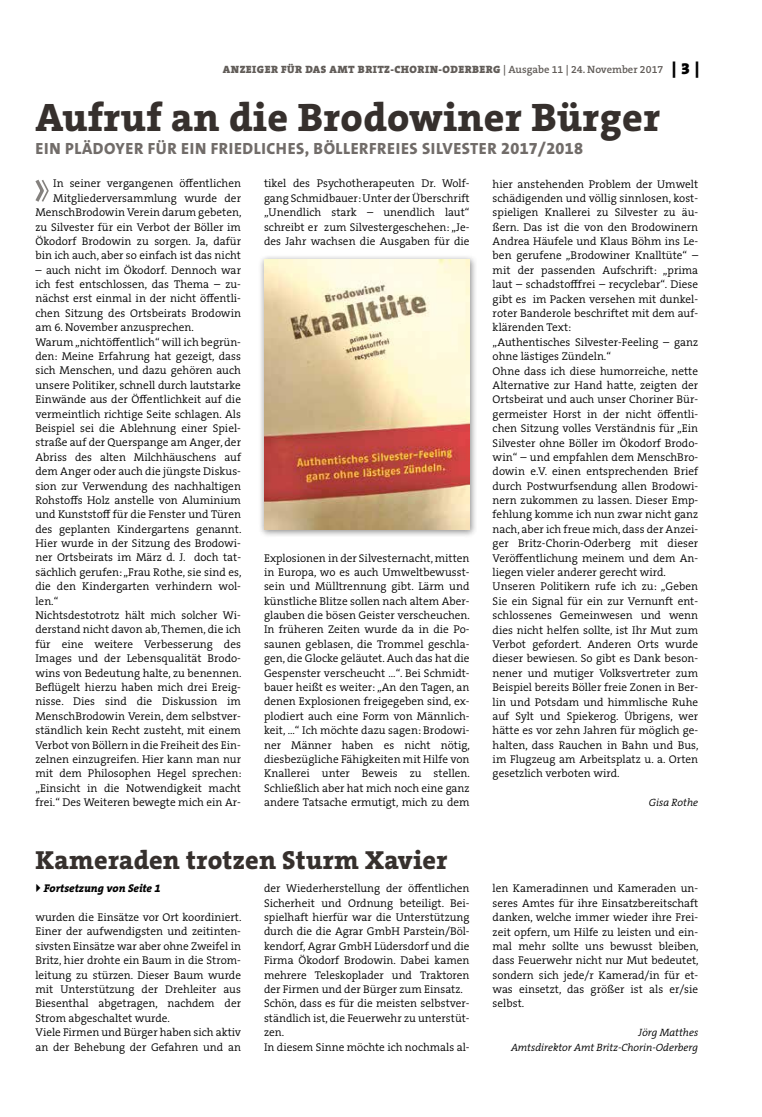
<style>
.page{position:relative;width:762px;height:1117px;background:#fff}
.page>*{position:absolute;margin:0;border:0;box-sizing:border-box;transform-origin:0 0}
.t1{font:800 40px "The Serif B W8";letter-spacing:.01em;color:#36302d}
.t2{font:800 26.25px "The Serif B W8";letter-spacing:.01em;color:#36302d}
.t3{font:800 16.25px "The Sans B W8";letter-spacing:.035em;color:#716c69}
.t4{font:300 11.25px/14.4px "The Serif B W4";letter-spacing:.005em;color:#000}
.t5{font:italic 800 11.25px "The Serif B W8";color:#000}
.t6{font:900 10.62px "The Serif B W9";letter-spacing:.045em;color:#615c58}
.t7{font:italic 300 10.62px/14.4px "The Serif B W4";color:#000;text-align:right}
.s1{font-family:"The Serif B W6";font-weight:600}
.s2{font-size:16.25px;color:#000}
</style>
<div class="page">
<div style="left:258px;top:253px;width:219px;height:284px;background:#000;opacity:.45"></div>
<img style="left:264px;top:259px;width:205px;height:270px">
<svg style="left:35px;top:179px;width:14px;height:23px"></svg>
<p class="t6" style="left:223px;top:63px;width:478px">ANZEIGER FÜR DAS AMT BRITZ-CHORIN-ODERBERG <span class="s1">| Ausgabe 11 | 24. November 2017</span> <span class="s2">| 3 |</span></p>
<h1 class="t1" style="left:35px;top:90px;width:626px">Aufruf an die Brodowiner Bürger</h1>
<h3 class="t3" style="left:36px;top:137px;width:549px">EIN PLÄDOYER FÜR EIN FRIEDLICHES, BÖLLERFREIES SILVESTER 2017/2018</h3>
<p class="t4" style="left:35px;top:176px;width:208px;text-align:right">In seiner vergangenen öffentlichen Mitgliederversammlung wurde der MenschBrodowin Verein darum gebeten, zu Silvester für ein Verbot der Böller im Ökodorf Brodowin zu sorgen. Ja, dafür bin ich auch, aber so einfach ist das nicht</p>
<p class="t4" style="left:35px;top:263px;width:208px">– auch nicht im Ökodorf. Dennoch war ich fest entschlossen, das Thema – zu&shy;nächst erst einmal in der nicht öffentli&shy;chen Sitzung des Ortsbeirats Brodowin am 6. November anzusprechen.<br>Warum „nichtöffentlich“ will ich begrün&shy;den: Meine Erfahrung hat gezeigt, dass sich Menschen, und dazu gehören auch unsere Politiker, schnell durch lautstarke Einwände aus der Öffentlichkeit auf die vermeintlich richtige Seite schlagen. Als Beispiel sei die Ablehnung einer Spiel&shy;straße auf der Querspange am Anger, der Abriss des alten Milchhäuschens auf dem Anger oder auch die jüngste Diskus&shy;sion zur Verwendung des nachhaltigen Rohstoffs Holz anstelle von Aluminium und Kunststoff für die Fenster und Türen des geplanten Kindergartens genannt.<br>Hier wurde in der Sitzung des Brodowi&shy;ner Ortsbeirats im März d. J. doch tat&shy;sächlich gerufen: „Frau Rothe, sie sind es, die den Kindergarten verhindern wol&shy;len.“<br>Nichtsdestotrotz hält mich solcher Wi&shy;derstand nicht davon ab, Themen, die ich für eine weitere Verbesserung des Images und der Lebensqualität Brodo&shy;wins von Bedeutung halte, zu benennen.<br>Beflügelt hierzu haben mich drei Ereig&shy;nisse. Dies sind die Diskussion im MenschBrodowin Verein, dem selbstver&shy;ständlich kein Recht zusteht, mit einem Verbot von Böllern in die Freiheit des Ein&shy;zelnen einzugreifen. Hier kann man nur mit dem Philosophen Hegel sprechen: „Einsicht in die Notwendigkeit macht frei.“ Des Weiteren bewegte mich ein Ar-</p>
<p class="t4" style="left:264px;top:176px;width:207px;text-align:justify">tikel des Psychotherapeuten Dr. Wolf&shy;gang Schmidbauer: Unter der Überschrift „Unendlich stark – unendlich laut“ schreibt er zum Silvestergeschehen: „Je&shy;des Jahr wachsen die Ausgaben für die</p>
<p class="t4" style="left:493px;top:176px;width:208px">hier anstehenden Problem der Umwelt schädigenden und völlig sinnlosen, kost&shy;spieligen Knallerei zu Silvester zu äu&shy;ßern. Das ist die von den Brodowinern Andrea Häufele und Klaus Böhm ins Le&shy;ben gerufene „Brodowiner Knalltüte“ – mit der passenden Aufschrift: „prima laut – schadstofffrei – recyclebar“. Diese gibt es im Packen versehen mit dunkel&shy;roter Banderole beschriftet mit dem auf&shy;klärenden Text:<br>„Authentisches Silvester-Feeling – ganz ohne lästiges Zündeln.“<br>Ohne dass ich diese humorreiche, nette Alternative zur Hand hatte, zeigten der Ortsbeirat und auch unser Choriner Bür&shy;germeister Horst in der nicht öffentli&shy;chen Sitzung volles Verständnis für „Ein Silvester ohne Böller im Ökodorf Brodo&shy;win“ – und empfahlen dem MenschBro&shy;dowin e.V. einen entsprechenden Brief durch Postwurfsendung allen Brodowi&shy;nern zukommen zu lassen. Dieser Emp&shy;fehlung komme ich nun zwar nicht ganz nach, aber ich freue mich, dass der Anzei&shy;ger Britz-Chorin-Oderberg mit dieser Veröffentlichung meinem und dem An&shy;liegen vieler anderer gerecht wird.<br>Unseren Politikern rufe ich zu: „Geben Sie ein Signal für ein zur Vernunft ent&shy;schlossenes Gemeinwesen und wenn dies nicht helfen sollte, ist Ihr Mut zum Verbot gefordert. Anderen Orts wurde dieser bewiesen. So gibt es Dank beson&shy;nener und mutiger Volksvertreter zum Beispiel bereits Böller freie Zonen in Ber&shy;lin und Potsdam und himmlische Ruhe auf Sylt und Spiekerog. Übrigens, wer hätte es vor zehn Jahren für möglich ge&shy;halten, dass Rauchen in Bahn und Bus, im Flugzeug am Arbeitsplatz u. a. Orten gesetzlich verboten wird.</p>
<p class="t7" style="left:649px;top:795px;width:51px">Gisa Rothe</p>
<p class="t4" style="left:264px;top:550px;width:208px;text-align:justify">Explosionen in der Silvesternacht, mitten in Europa, wo es auch Umweltbewusst&shy;sein und Mülltrennung gibt. Lärm und künstliche Blitze sollen nach altem Aber&shy;glauben die bösen Geister verscheuchen.<br>In früheren Zeiten wurde da in die Po&shy;saunen geblasen, die Trommel geschla&shy;gen, die Glocke geläutet. Auch das hat die Gespenster verscheucht ...“. Bei Schmidt&shy;bauer heißt es weiter: „An den Tagen, an denen Explosionen freigegeben sind, ex&shy;plodiert auch eine Form von Männlich&shy;keit, ...“ Ich möchte dazu sagen: Brodowi&shy;ner Männer haben es nicht nötig, diesbezügliche Fähigkeiten mit Hilfe von Knallerei unter Beweis zu stellen.<br>Schließlich aber hat mich noch eine ganz andere Tatsache ermutigt, mich zu dem</p>
<h2 class="t2" style="left:35px;top:841px;width:413px">Kameraden trotzen Sturm Xavier</h2>
<p class="t5" style="left:44px;top:881px;width:118px">Fortsetzung von Seite 1</p>
<p class="t4" style="left:35px;top:909px;width:207px">wurden die Einsätze vor Ort koordiniert.<br>Einer der aufwendigsten und zeitinten&shy;sivsten Einsätze war aber ohne Zweifel in Britz, hier drohte ein Baum in die Strom&shy;leitung zu stürzen. Dieser Baum wurde mit Unterstützung der Drehleiter aus Biesenthal abgetragen, nachdem der Strom abgeschaltet wurde.<br>Viele Firmen und Bürger haben sich aktiv an der Behebung der Gefahren und an</p>
<p class="t4" style="left:264px;top:881px;width:207px">der Wiederherstellung der öffentlichen Sicherheit und Ordnung beteiligt. Bei&shy;spielhaft hierfür war die Unterstützung durch die die Agrar GmbH Parstein/Böl&shy;kendorf, Agrar GmbH Lüdersdorf und die Firma Ökodorf Brodowin. Dabei kamen mehrere Teleskoplader und Traktoren der Firmen und der Bürger zum Einsatz.<br>Schön, dass es für die meisten selbstver&shy;ständlich ist, die Feuerwehr zu unterstüt&shy;zen.<br>In diesem Sinne möchte ich nochmals al-</p>
<p class="t4" style="left:493px;top:881px;width:208px;text-align:justify">len Kameradinnen und Kameraden un&shy;seres Amtes für ihre Einsatzbereitschaft danken, welche immer wieder ihre Frei&shy;zeit opfern, um Hilfe zu leisten und ein&shy;mal mehr sollte uns bewusst bleiben, dass Feuerwehr nicht nur Mut bedeutet, sondern sich jede/r Kamerad/in für et&shy;was einsetzt, das größer ist als er/sie selbst.</p>
<p class="t7" style="left:511px;top:1025px;width:189px">Jörg Matthes<br>Amtsdirektor Amt Britz-Chorin-Oderberg</p>
</div>
